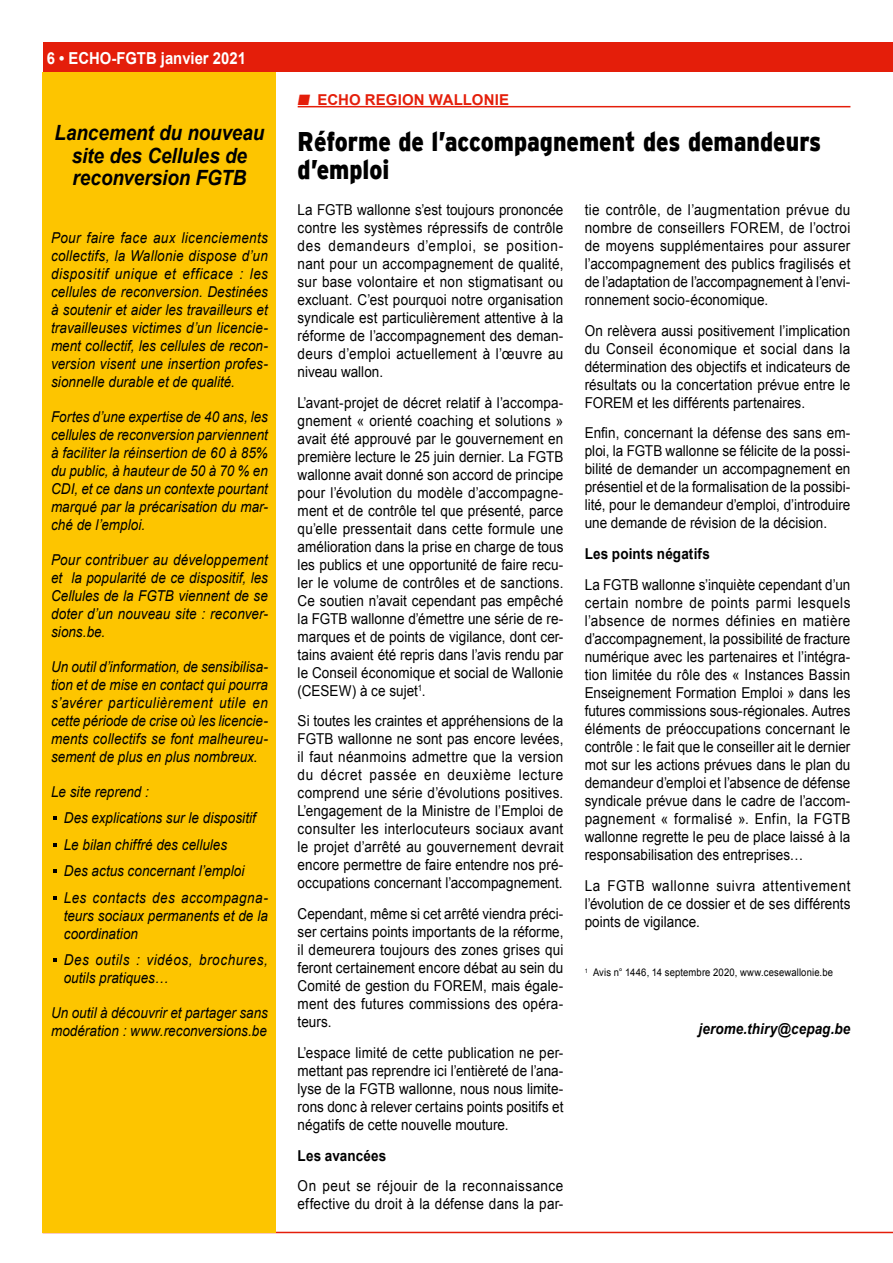
<style>
.page{position:relative;width:893px;height:1263px;background:#fff}
.page>*{position:absolute;margin:0;border:0;box-sizing:border-box;transform-origin:0 0}
.t1{font:900 27px/28.5px "Interstate";color:#000;scale:.85 1}
.t2{font:italic 700 21px/22.5px "Arial";letter-spacing:-.005em;color:#000;text-align:center;scale:.9 1}
.t3{font:700 16.5px "Arial";color:#fff;scale:.9 1}
.t4{font:15px/18px "Arial";letter-spacing:.005em;color:#000;text-align:justify;scale:.9 1}
.t5{font:italic 15px/18px "Arial";letter-spacing:.005em;color:#000;text-align:justify;scale:.9 1}
.t6{font:15px/18px "Arial";letter-spacing:.03em;color:#000;scale:.9 1}
.t7{font:italic 15px/18px "Arial";letter-spacing:.035em;color:#000;scale:.9 1}
.t8{font:700 15px "Arial";letter-spacing:.01em;color:#000;scale:.9 1}
.t9{font:italic 700 15px "Arial";letter-spacing:.01em;color:#000;scale:.9 1}
.t10{font:700 15px "Arial";letter-spacing:.01em;color:#e41e0a}
.t11{font:10.5px "Arial";letter-spacing:.015em;color:#000;scale:.9 1}
</style>
<div class="page">
<div style="left:43px;top:43px;width:850px;height:29px;background:#e41e0a"></div>
<hr style="left:43px;top:1232px;width:850px;height:1px;background:#e41e0a">
<div style="left:43px;top:72px;width:233px;height:1161px;background:#fdc500"></div>
<hr style="left:298px;top:106px;width:552px;height:1px;background:#e41e0a">
<svg style="left:53px;top:816px;width:4px;height:4px"></svg>
<svg style="left:53px;top:869px;width:4px;height:4px"></svg>
<svg style="left:53px;top:896px;width:4px;height:4px"></svg>
<svg style="left:53px;top:958px;width:4px;height:4px"></svg>
<svg style="left:53px;top:843px;width:4px;height:4px"></svg>
<p class="t3" style="left:47px;top:47px;width:223px">6 • ECHO-FGTB janvier 2021</p>
<h2 class="t2" style="left:55px;top:122px;width:235px">Lancement du nouveau site des Cellules de reconversion FGTB</h2>
<p class="t5" style="left:51px;top:229px;width:243px">Pour faire face aux licenciements collectifs, la Wallonie dispose d’un dispositif unique et efficace : les cellules de reconversion. Destinées à soutenir et aider les travailleurs et travailleuses victimes d’un licencie&shy;ment collectif, les cellules de recon&shy;version visent une insertion profes&shy;sionnelle durable et de qualité.</p>
<p class="t5" style="left:51px;top:408px;width:242px">Fortes d’une expertise de 40 ans, les cellules de reconversion parviennent à faciliter la réinsertion de 60 à 85% du public, à hauteur de 50 à 70 % en CDI, et ce dans un contexte pourtant marqué par la précarisation du mar&shy;ché de l’emploi.</p>
<p class="t5" style="left:51px;top:551px;width:242px">Pour contribuer au développement et la popularité de ce dispositif, les Cellules de la FGTB viennent de se doter d’un nouveau site : reconver&shy;sions.be.</p>
<p class="t5" style="left:51px;top:658px;width:242px">Un outil d’information, de sensibilisa&shy;tion et de mise en contact qui pourra s’avérer particulièrement utile en cette période de crise où les licencie&shy;ments collectifs se font malheureu&shy;sement de plus en plus nombreux.</p>
<p class="t5" style="left:64px;top:778px;width:228px;line-height:26.5px;text-align:left;text-indent:-13px">Le site reprend :<br>Des explications sur le dispositif<br>Le bilan chiffré des cellules<br>Des actus concernant l’emploi<br>Les contacts des accompagna-</p>
<p class="t5" style="left:64px;top:907px;width:228px">teurs sociaux permanents et de la coordination</p>
<p class="t7" style="left:64px;top:951px;width:228px">Des outils : vidéos, brochures, outils pratiques…</p>
<p class="t5" style="left:51px;top:1004px;width:242px">Un outil à découvrir et partager sans modération : www.reconversions.be</p>
<p class="t10" style="left:298px;top:90px;width:213px">■ ECHO REGION WALLONIE</p>
<h1 class="t1" style="left:298px;top:127px;width:617px">Réforme de l’accompagnement des demandeurs d’emploi</h1>
<p class="t4" style="left:298px;top:201px;width:297px">La FGTB wallonne s’est toujours prononcée contre les systèmes répressifs de contrôle des demandeurs d’emploi, se position&shy;nant pour un accompagnement de qualité, sur base volontaire et non stigmatisant ou excluant. C’est pourquoi notre organisation syndicale est particulièrement attentive à la réforme de l’accompagnement des deman&shy;deurs d’emploi actuellement à l’œuvre au niveau wallon.</p>
<p class="t4" style="left:298px;top:393px;width:297px">L’avant-projet de décret relatif à l’accompa&shy;gnement « orienté coaching et solutions » avait été approuvé par le gouvernement en première lecture le 25 juin dernier. La FGTB wallonne avait donné son accord de principe pour l’évolution du modèle d’accompagne&shy;ment et de contrôle tel que présenté, parce qu’elle pressentait dans cette formule une amélioration dans la prise en charge de tous les publics et une opportunité de faire recu&shy;ler le volume de contrôles et de sanctions.<br>Ce soutien n’avait cependant pas empêché la FGTB wallonne d’émettre une série de re&shy;marques et de points de vigilance, dont cer&shy;tains avaient été repris dans l’avis rendu par le Conseil économique et social de Wallonie (CESEW) à ce sujet<sup>1</sup>.</p>
<p class="t4" style="left:298px;top:712px;width:297px">Si toutes les craintes et appréhensions de la FGTB wallonne ne sont pas encore levées, il faut néanmoins admettre que la version du décret passée en deuxième lecture comprend une série d’évolutions positives.<br>L’engagement de la Ministre de l’Emploi de consulter les interlocuteurs sociaux avant le projet d’arrêté au gouvernement devrait encore permettre de faire entendre nos pré&shy;occupations concernant l’accompagnement.</p>
<p class="t4" style="left:298px;top:905px;width:297px">Cependant, même si cet arrêté viendra préci&shy;ser certains points importants de la réforme, il demeurera toujours des zones grises qui feront certainement encore débat au sein du Comité de gestion du FOREM, mais égale&shy;ment des futures commissions des opéra&shy;teurs.</p>
<p class="t4" style="left:298px;top:1044px;width:297px">L’espace limité de cette publication ne per&shy;mettant pas reprendre ici l’entièreté de l’ana&shy;lyse de la FGTB wallonne, nous nous limite&shy;rons donc à relever certains points positifs et négatifs de cette nouvelle mouture.</p>
<p class="t8" style="left:298px;top:1145px;width:100px">Les avancées</p>
<p class="t6" style="left:298px;top:1177px;width:297px">On peut se réjouir de la reconnaissance effective du droit à la défense dans la par-</p>
<p class="t4" style="left:585px;top:201px;width:297px">tie contrôle, de l’augmentation prévue du nombre de conseillers FOREM, de l’octroi de moyens supplémentaires pour assurer l’accompagnement des publics fragilisés et de l’adaptation de l’accompagnement à l’envi&shy;ronnement socio-économique.</p>
<p class="t4" style="left:585px;top:321px;width:297px">On relèvera aussi positivement l’implication du Conseil économique et social dans la détermination des objectifs et indicateurs de résultats ou la concertation prévue entre le FOREM et les différents partenaires.</p>
<p class="t4" style="left:585px;top:424px;width:297px">Enfin, concernant la défense des sans em&shy;ploi, la FGTB wallonne se félicite de la possi&shy;bilité de demander un accompagnement en présentiel et de la formalisation de la possibi&shy;lité, pour le demandeur d’emploi, d’introduire une demande de révision de la décision.</p>
<p class="t8" style="left:585px;top:544px;width:141px">Les points négatifs</p>
<p class="t4" style="left:585px;top:576px;width:297px">La FGTB wallonne s’inquiète cependant d’un certain nombre de points parmi lesquels l’absence de normes définies en matière d’accompagnement, la possibilité de fracture numérique avec les partenaires et l’intégra&shy;tion limitée du rôle des « Instances Bassin Enseignement Formation Emploi » dans les futures commissions sous-régionales. Autres éléments de préoccupations concernant le contrôle : le fait que le conseiller ait le dernier mot sur les actions prévues dans le plan du demandeur d’emploi et l’absence de défense syndicale prévue dans le cadre de l’accom&shy;pagnement « formalisé ». Enfin, la FGTB wallonne regrette le peu de place laissé à la responsabilisation des entreprises…</p>
<p class="t4" style="left:585px;top:876px;width:297px">La FGTB wallonne suivra attentivement l’évolution de ce dossier et de ses différents points de vigilance.</p>
<p class="t11" style="left:585px;top:965px;width:277px"><sup>1</sup> Avis n° 1446, 14 septembre 2020, www.cesewallonie.be</p>
<p class="t9" style="left:699px;top:1019px;width:170px">jerome.thiry@cepag.be</p>
</div>
